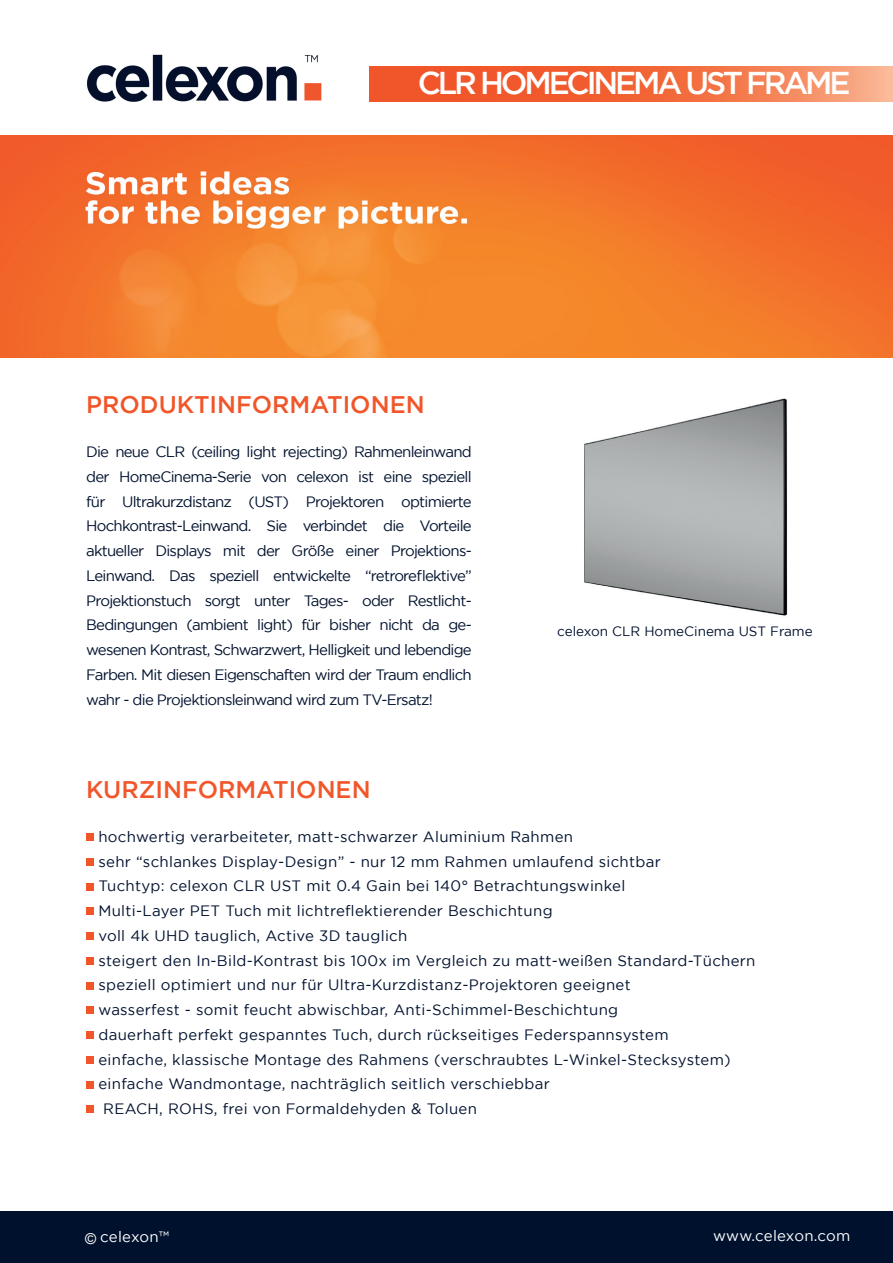
<style>
.page{position:relative;width:893px;height:1263px;background:#fff}
.page>*{position:absolute;margin:0;border:0;box-sizing:border-box;transform-origin:0 0}
.t1{font:500 31.5px "Gotham";letter-spacing:-.1em;color:#fff}
.t2{font:500 24px "Gotham";color:#f1562a}
.t3{font:15px/24.8px "Gotham";letter-spacing:.02em;color:#00112e;text-align:justify}
.t4{font:15px "Gotham";letter-spacing:.01em;color:#fff}
.t5{font:13.5px "Gotham";color:#00112e}
.s1{font-family:"Arial"}
</style>
<div class="page">
<svg style="left:369px;top:66px;width:524px;height:35px;background:#f26e42"></svg>
<img style="left:0;top:135px;width:893px;height:222px">
<img style="left:87px;top:54px;width:235px;height:47px">
<div style="left:0;top:1212px;width:893px;height:51px;background:#00112e"></div>
<img style="left:584px;top:398px;width:204px;height:218px">
<div style="left:86px;top:833px;width:7px;height:8px;background:#f1562a"></div>
<div style="left:86px;top:858px;width:7px;height:8px;background:#f1562a"></div>
<div style="left:86px;top:883px;width:7px;height:7px;background:#f1562a"></div>
<div style="left:86px;top:907px;width:7px;height:8px;background:#f1562a"></div>
<div style="left:86px;top:932px;width:7px;height:8px;background:#f1562a"></div>
<div style="left:86px;top:957px;width:7px;height:8px;background:#f1562a"></div>
<div style="left:86px;top:982px;width:7px;height:7px;background:#f1562a"></div>
<div style="left:86px;top:1006px;width:7px;height:8px;background:#f1562a"></div>
<div style="left:86px;top:1031px;width:7px;height:8px;background:#f1562a"></div>
<div style="left:86px;top:1056px;width:7px;height:8px;background:#f1562a"></div>
<div style="left:86px;top:1081px;width:7px;height:7px;background:#f1562a"></div>
<div style="left:86px;top:1105px;width:7px;height:8px;background:#f1562a"></div>
<h1 class="t1" style="left:418px;top:65px;width:434px">CLR HOMECINEMA UST FRAME</h1>
<h2 class="t2" style="left:86px;top:391px;width:340px">PRODUKTINFORMATIONEN</h2>
<p class="t3" style="left:86px;top:439px;width:387px">Die neue CLR (ceiling light rejecting) Rahmenleinwand der HomeCinema-Serie von celexon ist eine speziell für Ultrakurzdistanz (UST) Projektoren optimierte Hochkontrast-Leinwand. Sie verbindet die Vorteile aktueller Displays mit der Größe einer Projektions-Leinwand. Das speziell entwickelte “retroreflektive” Projektionstuch sorgt unter Tages- oder Restlicht-Bedingungen (ambient light) für bisher nicht da ge&shy;wesenen Kontrast, Schwarzwert, Helligkeit und lebendige Farben. Mit diesen Eigenschaften wird der Traum endlich wahr - die Projektionsleinwand wird zum TV-Ersatz!</p>
<h2 class="t2" style="left:86px;top:776px;width:286px">KURZINFORMATIONEN</h2>
<p class="t5" style="left:557px;top:623px;width:257px">celexon CLR HomeCinema UST Frame</p>
<p class="t3" style="left:98px;top:824px;width:476px">hochwertig verarbeiteter, matt-schwarzer Aluminium Rahmen</p>
<p class="t3" style="left:98px;top:849px;width:564px">sehr “schlankes Display-Design” - nur 12 mm Rahmen umlaufend sichtbar</p>
<p class="t3" style="left:98px;top:873px;width:528px">Tuchtyp: celexon CLR UST mit 0.4 Gain bei 140° Betrachtungswinkel</p>
<p class="t3" style="left:98px;top:898px;width:456px">Multi-Layer PET Tuch mit lichtreflektierender Beschichtung</p>
<p class="t3" style="left:98px;top:923px;width:310px">voll 4k UHD tauglich, Active 3D tauglich</p>
<p class="t3" style="left:98px;top:948px;width:659px">steigert den In-Bild-Kontrast bis 100x im Vergleich zu matt-weißen Standard-Tüchern</p>
<p class="t3" style="left:98px;top:972px;width:534px">speziell optimiert und nur für Ultra-Kurzdistanz-Projektoren geeignet</p>
<p class="t3" style="left:98px;top:997px;width:521px">wasserfest - somit feucht abwischbar, Anti-Schimmel-Beschichtung</p>
<p class="t3" style="left:98px;top:1022px;width:572px">dauerhaft perfekt gespanntes Tuch, durch rückseitiges Federspannsystem</p>
<p class="t3" style="left:98px;top:1047px;width:634px">einfache, klassische Montage des Rahmens (verschraubtes L-Winkel-Stecksystem)</p>
<p class="t3" style="left:98px;top:1071px;width:453px">einfache Wandmontage, nachträglich seitlich verschiebbar</p>
<p class="t3" style="left:103px;top:1096px;width:375px">REACH, ROHS, frei von Formaldehyden &amp; Toluen</p>
<p class="t4" style="left:85px;top:1228px;width:86px"><span class="s1">©</span> celexon™</p>
<p class="t4" style="left:713px;top:1228px;width:139px">www.celexon.com</p>
</div>
